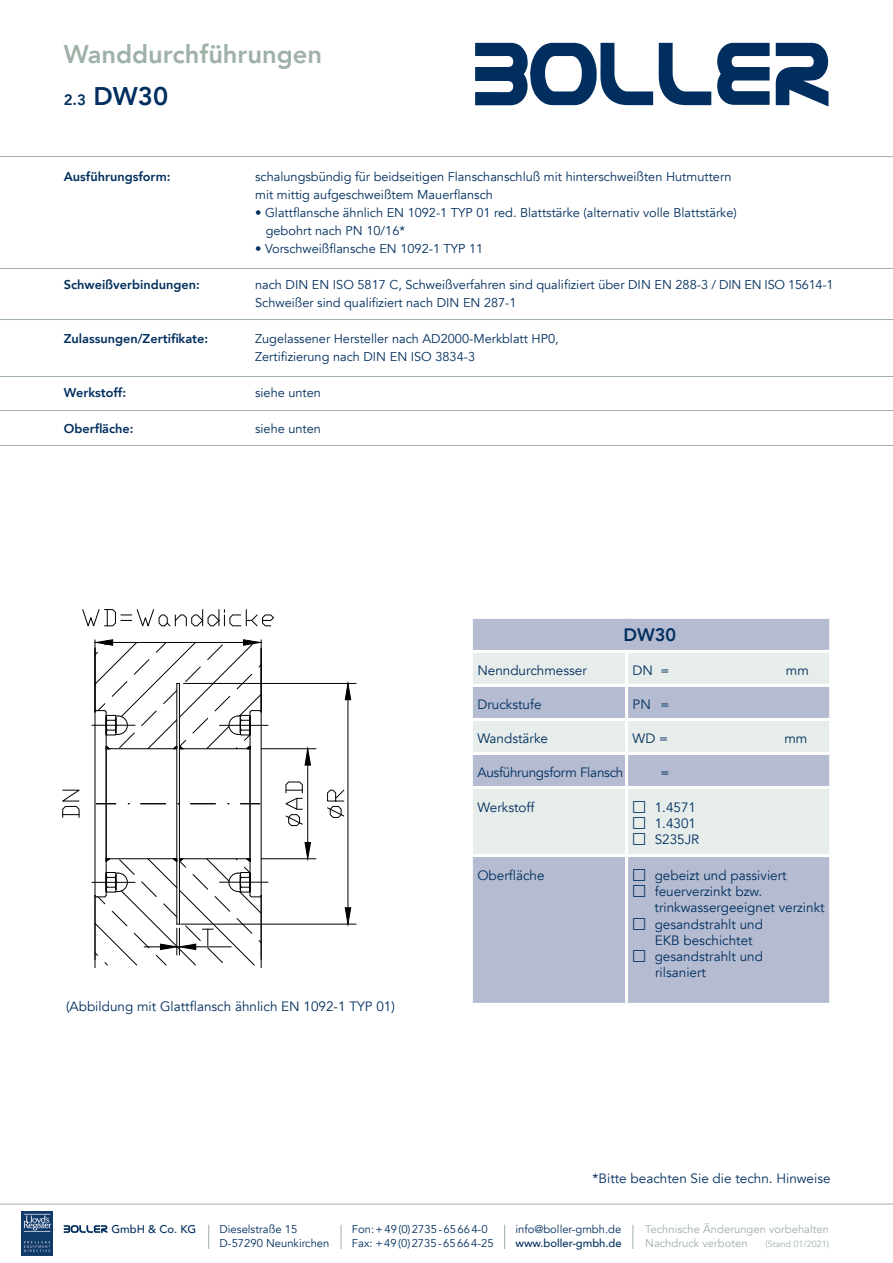
<style>
.page{position:relative;width:893px;height:1263px;background:#fff}
.page>*{position:absolute;margin:0;border:0;box-sizing:border-box;transform-origin:0 0}
.t1{font:800 25.5px/42.8px "Avenir";color:#9fb1a7}
.t2{font:800 18px "Avenir";color:#002e5e}
.t3{font:13.5px/16.2px "Avenir";color:#002e5e}
.t4{font:13.5px "Avenir";letter-spacing:-.02em;color:#002e5e}
.t5{font:12.75px/18px "Avenir";color:#002e5e}
.t6{font:800 12.75px "Avenir";color:#002e5e}
.t7{font:11.25px/13.5px "Avenir";color:#002e5e}
.t8{font:11.25px/14.4px "Avenir";color:#9fb1a7}
.t9{font:500 11.25px "Avenir";color:#002e5e}
.t10{font:9px "Avenir";color:#9fb1a7}
.s1{font-size:15px;color:#002e5e}
.s2{color:#002e5e}
.s3{font-family:"Apple Gothic"}
.s4{font-weight:500}
</style>
<div class="page">
<svg style="left:64px;top:1225px;width:43px;height:8px"></svg>
<hr style="left:0;top:156px;width:893px;height:1px;background:#9fb1a7">
<hr style="left:0;top:1204px;width:893px;height:1px;background:#9fb1a7">
<img style="left:21px;top:1211px;width:31px;height:44px">
<svg style="left:717px;top:43px;width:53px;height:62px"></svg>
<svg style="left:776px;top:43px;width:52px;height:63px"></svg>
<svg style="left:475px;top:43px;width:236px;height:62px"></svg>
<svg style="left:341px;top:1225px;width:1px;height:24px"></svg>
<svg style="left:208px;top:1225px;width:1px;height:24px"></svg>
<svg style="left:504px;top:1225px;width:1px;height:24px"></svg>
<svg style="left:632px;top:1225px;width:1px;height:24px"></svg>
<hr style="left:0;top:268px;width:893px;height:1px;background:#9fb1a7">
<hr style="left:0;top:319px;width:893px;height:1px;background:#9fb1a7">
<hr style="left:0;top:376px;width:893px;height:1px;background:#9fb1a7">
<hr style="left:0;top:410px;width:893px;height:1px;background:#9fb1a7">
<hr style="left:0;top:445px;width:893px;height:1px;background:#9fb1a7">
<div style="left:473px;top:619px;width:356px;height:384px;background:#b5bcd1"></div>
<svg style="left:473px;top:653px;width:356px;height:201px;background:#d6dce2"></svg>
<hr style="left:470px;top:650px;width:157px;height:3px;background:#fff">
<hr style="left:627px;top:650px;width:205px;height:3px;background:#fff">
<hr style="left:625px;top:653px;width:3px;height:31px;background:#fff">
<hr style="left:470px;top:684px;width:157px;height:3px;background:#fff">
<hr style="left:627px;top:684px;width:205px;height:3px;background:#fff">
<hr style="left:625px;top:687px;width:3px;height:31px;background:#fff">
<hr style="left:470px;top:718px;width:157px;height:3px;background:#fff">
<hr style="left:627px;top:718px;width:205px;height:3px;background:#fff">
<hr style="left:625px;top:721px;width:3px;height:31px;background:#fff">
<hr style="left:470px;top:752px;width:157px;height:3px;background:#fff">
<hr style="left:627px;top:752px;width:205px;height:3px;background:#fff">
<hr style="left:625px;top:755px;width:3px;height:31px;background:#fff">
<hr style="left:470px;top:786px;width:157px;height:3px;background:#fff">
<hr style="left:627px;top:786px;width:205px;height:3px;background:#fff">
<hr style="left:625px;top:789px;width:3px;height:65px;background:#fff">
<hr style="left:470px;top:854px;width:157px;height:3px;background:#fff">
<hr style="left:627px;top:854px;width:205px;height:3px;background:#fff">
<hr style="left:625px;top:857px;width:3px;height:146px;background:#fff">
<hr style="left:179px;top:804px;width:1px;height:120px;background:#000">
<hr style="left:176px;top:804px;width:1px;height:120px;background:#000">
<hr style="left:95px;top:712px;width:1px;height:183px;background:#000">
<hr style="left:106px;top:804px;width:1px;height:55px;background:#000">
<hr style="left:219px;top:882px;width:49px;height:1px;background:#000">
<svg style="left:82px;top:609px;width:192px;height:18px"></svg>
<hr style="left:184px;top:683px;width:172px;height:1px;background:#000">
<hr style="left:181px;top:924px;width:175px;height:1px;background:#000">
<hr style="left:348px;top:700px;width:1px;height:208px;background:#000">
<svg style="left:344px;top:684px;width:7px;height:16px"></svg>
<svg style="left:344px;top:907px;width:7px;height:18px"></svg>
<svg style="left:327px;top:789px;width:18px;height:29px"></svg>
<hr style="left:261px;top:748px;width:55px;height:1px;background:#000">
<hr style="left:261px;top:858px;width:55px;height:1px;background:#000">
<hr style="left:307px;top:765px;width:1px;height:77px;background:#000">
<svg style="left:304px;top:748px;width:7px;height:18px"></svg>
<svg style="left:304px;top:842px;width:7px;height:17px"></svg>
<svg style="left:285px;top:781px;width:18px;height:45px"></svg>
<hr style="left:92px;top:882px;width:43px;height:1px;background:#000">
<hr style="left:261px;top:712px;width:1px;height:183px;background:#000">
<hr style="left:250px;top:804px;width:1px;height:55px;background:#000">
<svg style="left:94px;top:858px;width:168px;height:107px"></svg>
<hr style="left:95px;top:895px;width:1px;height:73px;background:#000">
<hr style="left:261px;top:895px;width:1px;height:73px;background:#000">
<svg style="left:62px;top:790px;width:18px;height:28px"></svg>
<svg style="left:96px;top:803px;width:20px;height:1px"></svg>
<svg style="left:141px;top:803px;width:25px;height:1px"></svg>
<svg style="left:191px;top:803px;width:24px;height:1px"></svg>
<svg style="left:240px;top:803px;width:20px;height:1px"></svg>
<hr style="left:179px;top:683px;width:1px;height:121px;background:#000">
<hr style="left:176px;top:683px;width:1px;height:121px;background:#000">
<hr style="left:106px;top:749px;width:1px;height:55px;background:#000">
<hr style="left:219px;top:725px;width:49px;height:1px;background:#000">
<hr style="left:92px;top:725px;width:43px;height:1px;background:#000">
<hr style="left:250px;top:749px;width:1px;height:55px;background:#000">
<svg style="left:94px;top:639px;width:168px;height:110px"></svg>
<hr style="left:95px;top:648px;width:1px;height:64px;background:#000">
<hr style="left:261px;top:648px;width:1px;height:64px;background:#000">
<p class="t1" style="left:64px;top:33px;width:260px">Wanddurchführungen<br><span class="s1">2.3</span> <span class="s2">DW30</span></p>
<p class="t6" style="left:64px;top:166px;width:108px">Ausführungsform:</p>
<p class="t6" style="left:64px;top:274px;width:138px">Schweißverbindungen:</p>
<p class="t6" style="left:64px;top:328px;width:146px">Zulassungen/Zertifikate:</p>
<p class="t6" style="left:64px;top:382px;width:64px">Werkstoff:</p>
<p class="t6" style="left:64px;top:418px;width:71px">Oberfläche:</p>
<p class="t5" style="left:255px;top:168px;width:478px">schalungsbündig für beidseitigen Flanschanschluß mit hinterschweißten Hutmuttern mit mittig aufgeschweißtem Mauerflansch</p>
<p class="t5" style="left:266px;top:204px;width:472px;text-indent:-11px">• Glattflansche ähnlich EN 1092-1 TYP 01 red. Blattstärke (alternativ volle Blattstärke) gebohrt nach PN 10/16*</p>
<p class="t5" style="left:255px;top:240px;width:230px">• Vorschweißflansche EN 1092-1 TYP 11</p>
<p class="t5" style="left:255px;top:276px;width:580px">nach DIN EN ISO 5817 C, Schweißverfahren sind qualifiziert über DIN EN 288-3 / DIN EN ISO 15614-1<br>Schweißer sind qualifiziert nach DIN EN 287-1</p>
<p class="t5" style="left:255px;top:330px;width:305px">Zugelassener Hersteller nach AD2000-Merkblatt HP0,<br>Zertifizierung nach DIN EN ISO 3834-3</p>
<p class="t5" style="left:255px;top:384px;width:67px">siehe unten</p>
<p class="t5" style="left:255px;top:420px;width:67px">siehe unten</p>
<p class="t2" style="left:624px;top:621px;width:54px">DW30</p>
<p class="t3" style="left:477px;top:663px;width:111px">Nenndurchmesser</p>
<p class="t3" style="left:633px;top:663px;width:39px">DN =</p>
<p class="t3" style="left:786px;top:663px;width:25px">mm</p>
<p class="t3" style="left:477px;top:697px;width:66px">Druckstufe</p>
<p class="t3" style="left:633px;top:697px;width:38px">PN =</p>
<p class="t3" style="left:477px;top:731px;width:72px">Wandstärke</p>
<p class="t3" style="left:633px;top:731px;width:37px">WD =</p>
<p class="t3" style="left:784px;top:731px;width:25px">mm</p>
<p class="t4" style="left:477px;top:764px;width:148px">Ausführungsform Flansch</p>
<p class="t3" style="left:661px;top:765px;width:10px">=</p>
<p class="t3" style="left:477px;top:799px;width:58px">Werkstoff</p>
<p class="t3" style="left:633px;top:799px;width:68px"><span class="s3">⎔</span> 1.4571 <span class="s3">⎔</span> 1.4301 <span class="s3">⎔</span> S235JR</p>
<p class="t3" style="left:477px;top:867px;width:69px">Oberfläche</p>
<p class="t3" style="left:633px;top:867px;width:156px"><span class="s3">⎔</span> gebeizt und passiviert</p>
<p class="t3" style="left:633px;top:884px;width:131px"><span class="s3">⎔</span> feuerverzinkt bzw.</p>
<p class="t3" style="left:655px;top:900px;width:172px">trinkwassergeeignet verzinkt</p>
<p class="t3" style="left:633px;top:916px;width:132px"><span class="s3">⎔</span> gesandstrahlt und</p>
<p class="t3" style="left:655px;top:932px;width:100px">EKB beschichtet</p>
<p class="t3" style="left:633px;top:948px;width:132px"><span class="s3">⎔</span> gesandstrahlt und</p>
<p class="t3" style="left:655px;top:965px;width:52px">rilsaniert</p>
<p class="t3" style="left:66px;top:998px;width:330px">(Abbildung mit Glattflansch ähnlich EN 1092-1 TYP 01)</p>
<p class="t3" style="left:593px;top:1170px;width:239px">*Bitte beachten Sie die techn. Hinweise</p>
<p class="t7" style="left:220px;top:1222px;width:111px">Dieselstraße 15<br>D-57290 Neunkirchen</p>
<p class="t8" style="left:645px;top:1222px;width:185px">Technische Änderungen vorbehalten<br>Nachdruck verboten</p>
<p class="t7" style="left:515px;top:1222px;width:108px">info@boller-gmbh.de <span class="s4">www.boller-gmbh.de</span></p>
<p class="t9" style="left:112px;top:1219px;width:86px">GmbH &amp; Co. KG</p>
<p class="t7" style="left:352px;top:1222px;width:143px">Fon:+49(0)2735-65664-0<br>Fax: +49(0)2735-65664-25</p>
<p class="t10" style="left:765px;top:1239px;width:65px">(Stand 01/2021)</p>
</div>
